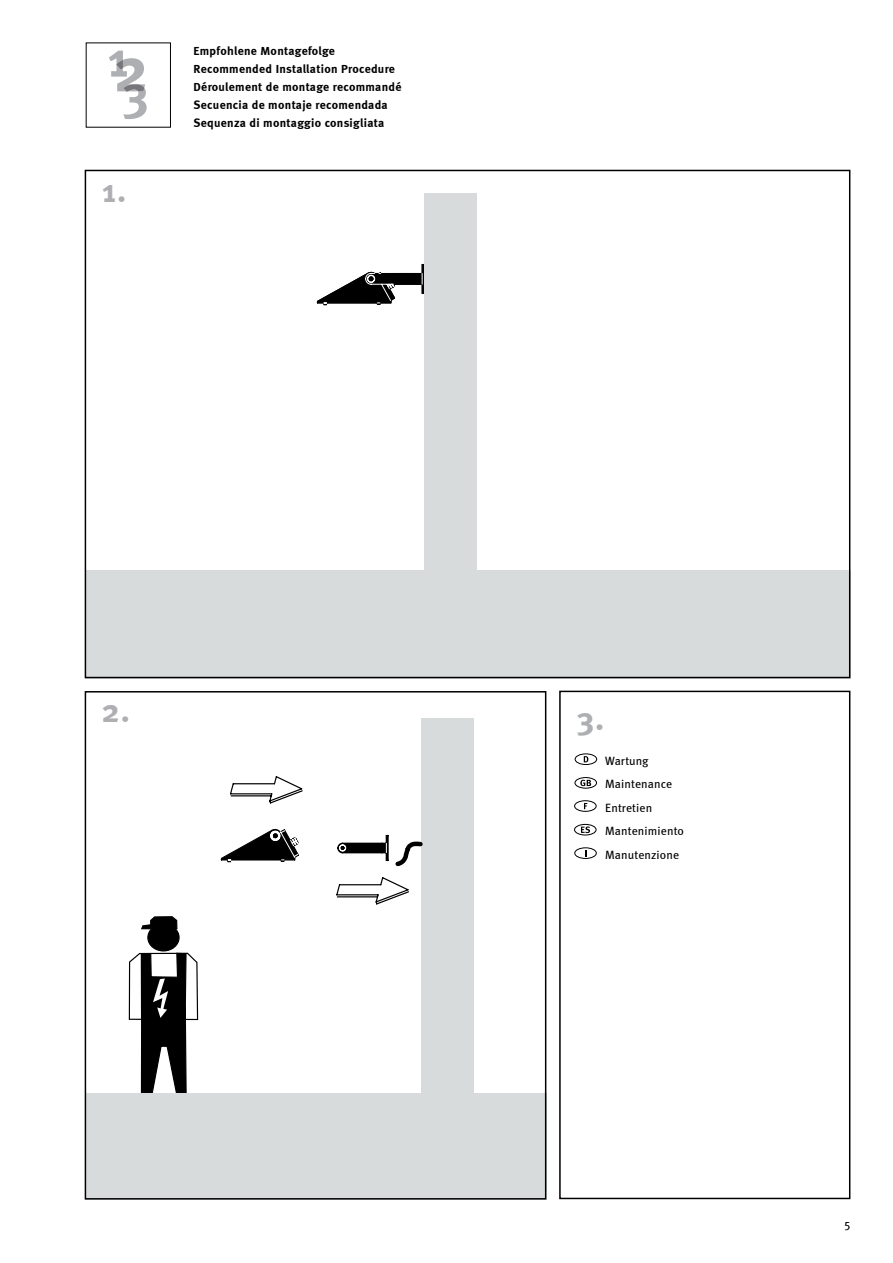
<style>
.page{position:relative;width:893px;height:1263px;background:#fff}
.page>*{position:absolute;margin:0;border:0;box-sizing:border-box;transform-origin:0 0}
.t1{font:700 33px "Meta";color:#aeafb2}
.t2{font:700 12px/18px "Meta";letter-spacing:.025em;color:#000}
.t3{font:12px/23.5px "Meta";letter-spacing:.01em;color:#000}
</style>
<div class="page">
<div style="left:559px;top:691px;width:291px;height:508px;border:2px solid #000"></div>
<svg style="left:317px;top:263px;width:107px;height:42px"></svg>
<svg style="left:109px;top:51px;width:38px;height:68px"></svg>
<div style="left:85px;top:570px;width:765px;height:108px;background:#d8dbdc"></div>
<div style="left:85px;top:1093px;width:461px;height:106px;background:#d8dbdc"></div>
<div style="left:421px;top:719px;width:52px;height:378px;background:#d8dbdc"></div>
<div style="left:424px;top:193px;width:53px;height:378px;background:#d8dbdc"></div>
<svg style="left:128px;top:776px;width:295px;height:317px"></svg>
<div style="left:85px;top:691px;width:461px;height:508px;border:2px solid #000"></div>
<svg style="left:574px;top:753px;width:24px;height:12px"></svg>
<svg style="left:575px;top:754px;width:22px;height:10px"></svg>
<div style="left:575px;top:753px;width:22px;height:12px;border:1px solid #000;border-radius:50%"></div>
<svg style="left:584px;top:756px;width:4px;height:6px"></svg>
<svg style="left:574px;top:777px;width:23px;height:11px"></svg>
<svg style="left:575px;top:777px;width:21px;height:11px"></svg>
<div style="left:575px;top:777px;width:22px;height:11px;border:1px solid #000;border-radius:50%"></div>
<svg style="left:580px;top:780px;width:11px;height:6px"></svg>
<svg style="left:575px;top:800px;width:22px;height:12px"></svg>
<div style="left:575px;top:801px;width:21px;height:10px;background:#fff;border-radius:50%"></div>
<div style="left:574px;top:800px;width:22px;height:12px;border:1px solid #000;border-radius:50%"></div>
<svg style="left:584px;top:803px;width:3px;height:6px"></svg>
<svg style="left:574px;top:823px;width:23px;height:12px"></svg>
<svg style="left:574px;top:824px;width:22px;height:11px"></svg>
<div style="left:574px;top:824px;width:22px;height:11px;border:1px solid #000;border-radius:50%"></div>
<svg style="left:581px;top:826px;width:9px;height:7px"></svg>
<svg style="left:576px;top:847px;width:20px;height:12px"></svg>
<svg style="left:575px;top:848px;width:21px;height:10px"></svg>
<div style="left:574px;top:847px;width:23px;height:12px;border:1px solid #000;border-radius:50%"></div>
<h1 class="t1" style="left:102px;top:171px;width:25px">1.</h1>
<p class="t2" style="left:194px;top:42px;width:209px">Empfohlene Montagefolge Recommended Installation Procedure Déroulement de montage recommandé Secuencia de montaje recomendada Sequenza di montaggio consigliata</p>
<h1 class="t1" style="left:102px;top:691px;width:30px">2.</h1>
<h1 class="t1" style="left:576px;top:699px;width:29px">3.</h1>
<p class="t3" style="left:605px;top:749px;width:80px">Wartung<br>Maintenance<br>Entretien<br>Mantenimiento<br>Manutenzione</p>
<p class="t3" style="left:845px;top:1212px;width:7px">5</p>
</div>
